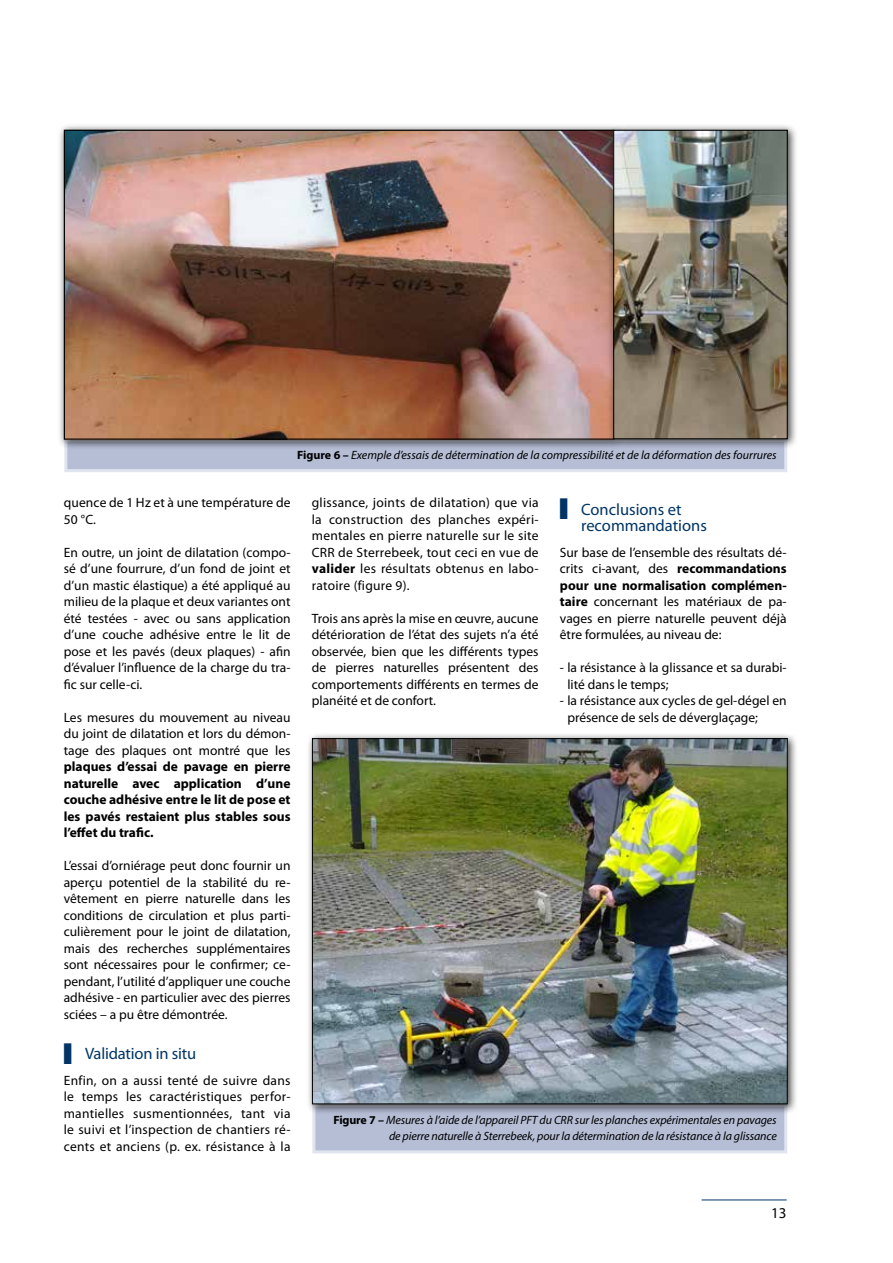
<style>
.page{position:relative;width:893px;height:1263px;background:#fff}
.page>*{position:absolute;margin:0;border:0;box-sizing:border-box;transform-origin:0 0}
.t1{font:16.5px/16.5px "Myriad Pro";color:#003565}
.t2{font:15px "Myriad Pro";color:#000}
.t3{font:13.5px/16.5px "Myriad Pro";color:#000;text-align:justify}
.t4{font:700 13.5px/16.5px "Myriad Pro";color:#000;text-align:justify}
.t5{font:italic 12px/16.5px "Myriad Pro";letter-spacing:-.01em;color:#000;text-align:right}
.s1{font-weight:700;font-style:normal}
.s2{font-weight:700}
</style>
<div class="page">
<hr style="left:702px;top:1199px;width:85px;height:1px;background:#003565">
<div style="left:66px;top:440px;width:720px;height:31px;background:#b6bed6"></div>
<div style="left:64px;top:439px;width:723px;height:33px;border:3px solid #e0e4ef"></div>
<div style="left:314px;top:1105px;width:472px;height:47px;background:#b6bed6"></div>
<div style="left:312px;top:1104px;width:475px;height:49px;border:3px solid #e0e4ef"></div>
<div style="left:58px;top:124px;width:567px;height:326px;background:#000;opacity:.75"></div>
<img style="left:66px;top:132px;width:541px;height:306px">
<div style="left:607px;top:124px;width:191px;height:326px;background:#000;opacity:.75"></div>
<img style="left:615px;top:132px;width:171px;height:305px">
<div style="left:613px;top:130px;width:175px;height:309px;border:1px solid #000"></div>
<div style="left:306px;top:732px;width:492px;height:382px;background:#000;opacity:.75"></div>
<img style="left:314px;top:740px;width:472px;height:362px">
<p class="t5" style="left:297px;top:446px;width:481px"><span class="s1">Figure 6 –</span> Exemple d’essais de détermination de la compressibilité et de la déformation des fourrures</p>
<p class="t3" style="left:64px;top:495px;width:228px">quence de 1 Hz et à une température de<br>50 °C.</p>
<p class="t3" style="left:64px;top:544px;width:228px">En outre, un joint de dilatation (compo&shy;sé d’une fourrure, d’un fond de joint et d’un mastic élastique) a été appliqué au milieu de la plaque et deux variantes ont été testées - avec ou sans application d’une couche adhésive entre le lit de pose et les pavés (deux plaques) - afin d’évaluer l’influence de la charge du tra&shy;fic sur celle-ci.</p>
<p class="t3" style="left:64px;top:709px;width:228px">Les mesures du mouvement au niveau du joint de dilatation et lors du démon&shy;tage des plaques ont montré que les</p>
<p class="t4" style="left:64px;top:758px;width:228px">plaques d’essai de pavage en pierre naturelle avec application d’une couche adhésive entre le lit de pose et les pavés restaient plus stables sous l’effet du trafic.</p>
<p class="t3" style="left:64px;top:857px;width:228px">L’essai d’orniérage peut donc fournir un aperçu potentiel de la stabilité du re&shy;vêtement en pierre naturelle dans les conditions de circulation et plus parti&shy;culièrement pour le joint de dilatation, mais des recherches supplémentaires sont nécessaires pour le confirmer; ce&shy;pendant, l’utilité d’appliquer une couche adhésive - en particulier avec des pierres sciées – a pu être démontrée.</p>
<p class="t1" style="left:64px;top:1046px;width:134px">■ Validation in situ</p>
<p class="t3" style="left:64px;top:1072px;width:228px">Enfin, on a aussi tenté de suivre dans le temps les caractéristiques perfor&shy;mantielles susmentionnées, tant via le suivi et l’inspection de chantiers ré&shy;cents et anciens (p. ex. résistance à la</p>
<p class="t3" style="left:312px;top:495px;width:228px">glissance, joints de dilatation) que via la construction des planches expéri&shy;mentales en pierre naturelle sur le site CRR de Sterrebeek, tout ceci en vue de <span class="s2">valider</span> les résultats obtenus en labo&shy;ratoire (figure 9).</p>
<p class="t3" style="left:312px;top:610px;width:228px">Trois ans après la mise en œuvre, aucune détérioration de l’état des sujets n’a été observée, bien que les différents types de pierres naturelles présentent des comportements différents en termes de planéité et de confort.</p>
<p class="t1" style="left:581px;top:501px;width:127px;text-indent:-21px">■ Conclusions et recommandations</p>
<p class="t3" style="left:560px;top:544px;width:228px">Sur base de l’ensemble des résultats dé&shy;crits ci-avant, des <span class="s2">recommandations pour une normalisation complémen&shy;taire</span> concernant les matériaux de pa&shy;vages en pierre naturelle peuvent déjà être formulées, au niveau de:</p>
<p class="t3" style="left:567px;top:660px;width:221px;text-indent:-8px">- la résistance à la glissance et sa durabi&shy;lité dans le temps;</p>
<p class="t3" style="left:567px;top:693px;width:221px;text-indent:-8px">- la résistance aux cycles de gel-dégel en présence de sels de déverglaçage;</p>
<p class="t5" style="left:333px;top:1111px;width:445px"><span class="s1">Figure 7 –</span> Mesures à l’aide de l’appareil PFT du CRR sur les planches expérimentales en pavages de pierre naturelle à Sterrebeek, pour la détermination de la résistance à la glissance</p>
<p class="t2" style="left:771px;top:1204px;width:17px">13</p>
</div>
